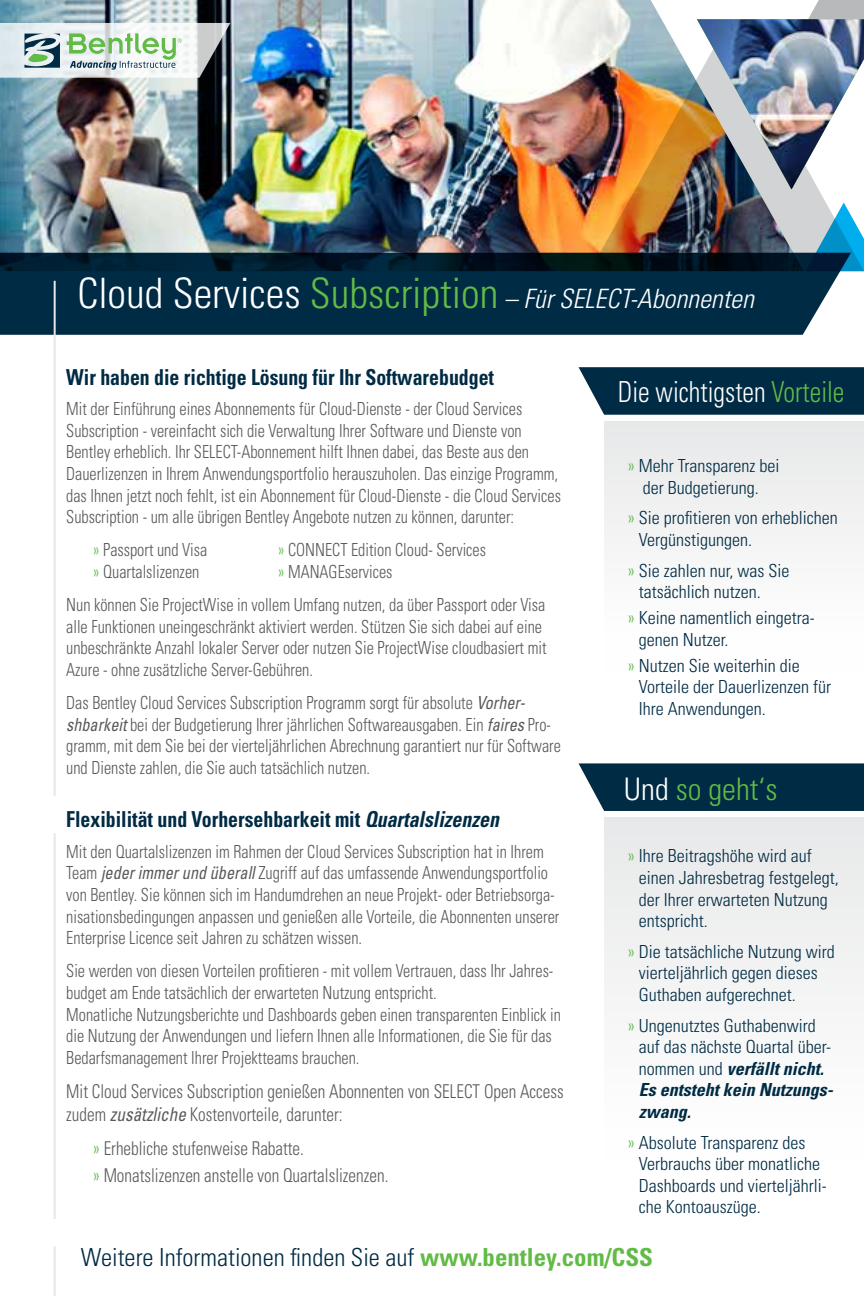
<style>
.page{position:relative;width:864px;height:1296px;background:#fff}
.page>*{position:absolute;margin:0;border:0;box-sizing:border-box;transform-origin:0 0}
.t1{font:300 condensed 31px "Univers";color:#62bb46}
.t2{font:300 condensed 29px "Univers";color:#fff;scale:.9 1}
.t3{font:italic 300 condensed 26.6px "Univers";color:#fff}
.t4{font:300 condensed 24.8px "Univers";color:#002b44}
.t5{font:700 condensed 22px "Univers";color:#002b44;scale:.9 1}
.t6{font:300 condensed 19px/22.8px "Univers";color:#58595b;scale:.9 1}
.t7{font:300 condensed 18px/21.6px "Univers";color:#58595b;scale:.9 1}
.t8{font:300 condensed 18px/21.6px "Univers";color:#002b44}
.s1{font-style:normal;font-size:41.8px}
.s2{font-style:normal;font-size:41.8px;color:#62bb46}
.s3{color:#62bb46}
.s4{font-weight:400;font-style:italic}
.s5{font-style:italic}
.s6{color:#fff}
.s7{font-weight:700;font-style:italic}
.s8{font-weight:700;color:#62bb46}
</style>
<div class="page">
<svg style="left:806px;top:203px;width:58px;height:68px;background:#6dbedd"></svg>
<svg style="left:808px;top:0;width:56px;height:19px"></svg>
<img style="left:803px;top:19px;width:61px;height:170px">
<img style="left:0;top:0;width:803px;height:253px">
<svg style="left:0;top:253px;width:851px;height:82px;background:#072d43"></svg>
<hr style="left:54px;top:281px;width:2px;height:515px;background:#e6e7e8">
<hr style="left:54px;top:833px;width:2px;height:386px;background:#e6e7e8">
<hr style="left:54px;top:1246px;width:2px;height:50px;background:#e6e7e8">
<svg style="left:0;top:23px;width:230px;height:55px"></svg>
<div style="left:604px;top:421px;width:260px;height:250px;background:#f4f5f5"></div>
<svg style="left:579px;top:367px;width:285px;height:48px;background:#0e364e"></svg>
<div style="left:604px;top:817px;width:260px;height:344px;background:#f4f4f4"></div>
<svg style="left:579px;top:763px;width:285px;height:48px;background:#0e364e"></svg>
<h3 class="t3" style="left:77px;top:283px;width:678px"><span class="s1">Cloud Services</span> <span class="s2">Subscription</span> – Für SELECT-Abonnenten</h3>
<p class="t5" style="left:66px;top:363px;width:477px">Wir haben die richtige Lösung für Ihr Softwarebudget</p>
<p class="t7" style="left:66px;top:398px;width:551px">Mit der Einführung eines Abonnements für Cloud-Dienste - der Cloud Services Subscription - vereinfacht sich die Verwaltung Ihrer Software und Dienste von Bentley erheblich. Ihr SELECT-Abonnement hilft Ihnen dabei, das Beste aus den Dauerlizenzen in Ihrem Anwendungsportfolio herauszuholen. Das einzige Programm, das Ihnen jetzt noch fehlt, ist ein Abonnement für Cloud-Dienste - die Cloud Services Subscription - um alle übrigen Bentley Angebote nutzen zu können, darunter:</p>
<p class="t7" style="left:93px;top:539px;width:128px"><span class="s3">»</span> Passport und Visa</p>
<p class="t7" style="left:278px;top:539px;width:232px"><span class="s3">»</span> CONNECT Edition Cloud- Services</p>
<p class="t7" style="left:93px;top:561px;width:119px"><span class="s3">»</span> Quartalslizenzen</p>
<p class="t7" style="left:66px;top:555px;width:534px;line-height:33.2px;text-indent:212px"><span class="s3">»</span> MANAGEservices<br>Nun können Sie ProjectWise in vollem Umfang nutzen, da über Passport oder Visa</p>
<p class="t7" style="left:66px;top:616px;width:535px">alle Funktionen uneingeschränkt aktiviert werden. Stützen Sie sich dabei auf eine unbeschränkte Anzahl lokaler Server oder nutzen Sie ProjectWise cloudbasiert mit<br>Azure - ohne zusätzliche Server-Gebühren.</p>
<p class="t7" style="left:66px;top:692px;width:551px">Das Bentley Cloud Services Subscription Programm sorgt für absolute <span class="s4">Vorher&shy;shbarkeit</span> bei der Budgetierung Ihrer jährlichen Softwareausgaben. Ein <span class="s4">faires</span> Pro&shy;gramm, mit dem Sie bei der vierteljährlichen Abrechnung garantiert nur für Software und Dienste zahlen, die Sie auch tatsächlich nutzen.</p>
<p class="t5" style="left:66px;top:806px;width:482px">Flexibilität und Vorhersehbarkeit mit <span class="s5">Quartalslizenzen</span></p>
<p class="t7" style="left:66px;top:841px;width:549px">Mit den Quartalslizenzen im Rahmen der Cloud Services Subscription hat in Ihrem Team <span class="s4">jeder immer und überall</span> Zugriff auf das umfassende Anwendungsportfolio von Bentley. Sie können sich im Handumdrehen an neue Projekt- oder Betriebsorga&shy;nisationsbedingungen anpassen und genießen alle Vorteile, die Abonnenten unserer Enterprise Licence seit Jahren zu schätzen wissen.</p>
<p class="t7" style="left:66px;top:960px;width:551px">Sie werden von diesen Vorteilen profitieren - mit vollem Vertrauen, dass Ihr Jahres&shy;budget am Ende tatsächlich der erwarteten Nutzung entspricht.<br>Monatliche Nutzungsberichte und Dashboards geben einen transparenten Einblick in die Nutzung der Anwendungen und liefern Ihnen alle Informationen, die Sie für das Bedarfsmanagement Ihrer Projektteams brauchen.</p>
<p class="t6" style="left:66px;top:1080px;width:554px">Mit Cloud Services Subscription genießen Abonnenten von SELECT Open Access zudem <span class="s4">zusätzliche</span> Kostenvorteile, darunter:</p>
<p class="t6" style="left:93px;top:1135px;width:330px;line-height:27.2px"><span class="s3">»</span> Erhebliche stufenweise Rabatte.<br><span class="s3">»</span> Monatslizenzen anstelle von Quartalslizenzen.</p>
<h2 class="t2" style="left:618px;top:374px;width:253px">Die wichtigsten <span class="s3">Vorteile</span></h2>
<p class="t8" style="left:628px;top:455px;width:153px;text-align:center"><span class="s3">»</span> Mehr Transparenz bei der Budgetierung.</p>
<p class="t8" style="left:639px;top:507px;width:200px;text-indent:-11px"><span class="s3">»</span> Sie profitieren von erheblichen<br>Vergünstigungen.</p>
<p class="t8" style="left:639px;top:559px;width:152px;text-indent:-11px"><span class="s3">»</span> Sie zahlen nur, was Sie tatsächlich nutzen.</p>
<p class="t8" style="left:639px;top:607px;width:177px;text-indent:-11px"><span class="s3">»</span> Keine namentlich eingetra&shy;genen Nutzer.</p>
<p class="t8" style="left:639px;top:654px;width:194px;text-indent:-11px"><span class="s3">»</span> Nutzen Sie weiterhin die<br>Vorteile der Dauerlizenzen für<br>Ihre Anwendungen.</p>
<h1 class="t1" style="left:624px;top:770px;width:155px"><span class="s6">Und</span> so geht‘s</h1>
<p class="t8" style="left:639px;top:845px;width:201px;text-indent:-11px"><span class="s3">»</span> Ihre Beitragshöhe wird auf einen Jahresbetrag festgelegt, der Ihrer erwarteten Nutzung entspricht.</p>
<p class="t8" style="left:639px;top:941px;width:197px;text-indent:-11px"><span class="s3">»</span> Die tatsächliche Nutzung wird vierteljährlich gegen dieses<br>Guthaben aufgerechnet.</p>
<p class="t8" style="left:639px;top:1014px;width:196px;text-indent:-11px"><span class="s3">»</span> Ungenutztes Guthabenwird auf das nächste Quartal über&shy;nommen und <span class="s7">verfällt nicht.<br>Es entsteht kein Nutzungs&shy;zwang.</span></p>
<p class="t8" style="left:639px;top:1131px;width:189px;text-indent:-11px"><span class="s3">»</span> Absolute Transparenz des<br>Verbrauchs über monatliche<br>Dashboards und vierteljährli&shy;che Kontoauszüge.</p>
<h3 class="t4" style="left:81px;top:1242px;width:574px">Weitere Informationen finden Sie auf <span class="s8">www.bentley.com/CSS</span></h3>
</div>
